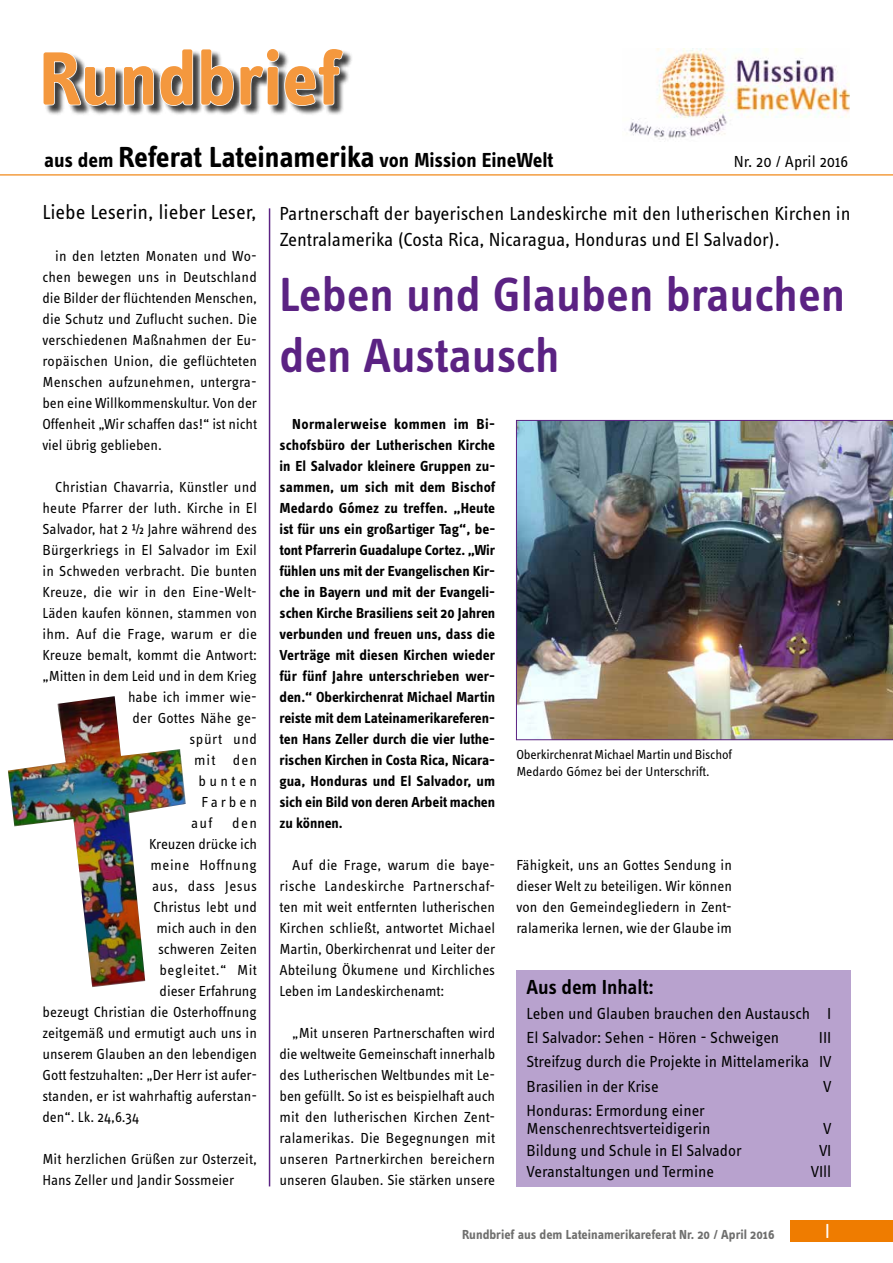
<style>
.page{position:relative;width:893px;height:1263px;background:#fff}
.page>*{position:absolute;margin:0;border:0;box-sizing:border-box;transform-origin:0 0}
.t1{font:700 78px "Info OT Text";color:#f4983e}
.t2{font:600 49.5px/61.5px "Info OT Text";color:#5b2283}
.t3{font:700 21px "Info OT Text";letter-spacing:-.005em;color:#000}
.t4{font:21px "Info OT Text";letter-spacing:-.005em;color:#000}
.t5{font:600 21px "Info OT Text";letter-spacing:-.005em;color:#000}
.t6{font:21px "Info OT Text";color:#fff}
.t7{font:19.5px/25.5px "Info OT Text";letter-spacing:-.005em;color:#000}
.t8{font:16.5px/24.5px "Info OT Text";letter-spacing:-.005em;color:#000}
.t9{font:15px/21px "Info OT Text";color:#000;text-align:justify}
.t10{font:700 15px/21px "Info OT Text";letter-spacing:-.005em;color:#000;text-align:justify}
.t11{font:15px "Info OT Text";letter-spacing:.04em;color:#000}
.t12{font:15px "Info OT Text";letter-spacing:.035em;color:#000}
.t13{font:15px "Info OT Text";letter-spacing:.025em;color:#000}
.t14{font:13.5px/16.5px "Info OT Text";letter-spacing:-.01em;color:#000}
.t15{font:700 13.5px "Info OT Text";color:#6f6f6e}
.s1{font-size:30px}
</style>
<div class="page">
<div style="left:790px;top:1220px;width:103px;height:21px;background:#ef7c00"></div>
<div style="left:516px;top:970px;width:334px;height:216px;background:#b8a2ce"></div>
<hr style="left:0;top:174px;width:893px;height:1px;background:#ef7c00">
<div style="left:45px;top:49px;width:308px;height:67px;background:#000;opacity:.75"></div>
<svg style="left:45px;top:49px;width:149px;height:58px"></svg>
<svg style="left:200px;top:49px;width:144px;height:58px"></svg>
<img style="left:628px;top:49px;width:222px;height:90px">
<hr style="left:269px;top:208px;width:1px;height:978px;background:#5b2283">
<img style="left:516px;top:420px;width:377px;height:320px">
<img style="left:8px;top:696px;width:178px;height:291px">
<h1 class="t1" style="left:39px;top:31px;width:303px">Rundbrief</h1>
<h3 class="t3" style="left:44px;top:147px;width:511px">aus dem <span class="s1">Referat Lateinamerika</span> von Mission EineWelt</h3>
<p class="t8" style="left:734px;top:149px;width:116px">Nr. 20 / April 2016</p>
<h3 class="t7" style="left:280px;top:201px;width:573px">Partnerschaft der bayerischen Landeskirche mit den lutherischen Kirchen in<br>Zentralamerika (Costa Rica, Nicaragua, Honduras und El Salvador).</h3>
<h3 class="t4" style="left:43px;top:199px;width:215px">Liebe Leserin, lieber Leser,</h3>
<p class="t9" style="left:43px;top:245px;width:216px;text-indent:13px">in den letzten Monaten und Wo&shy;chen bewegen uns in Deutschland die Bilder der flüchtenden Menschen, die Schutz und Zuflucht suchen. Die verschiedenen Maßnahmen der Eu&shy;ropäischen Union, die geflüchteten Menschen aufzunehmen, untergra&shy;ben eine Willkommenskultur. Von der Offenheit „Wir schaffen das!“ ist nicht viel übrig geblieben.</p>
<p class="t9" style="left:55px;top:476px;width:203px">Christian Chavarria, Künstler und</p>
<p class="t9" style="left:43px;top:497px;width:216px">heute Pfarrer der luth. Kirche in El</p>
<p class="t9" style="left:43px;top:518px;width:216px">Salvador, hat 2 ½ Jahre während des</p>
<p class="t9" style="left:43px;top:539px;width:216px">Bürgerkriegs in El Salvador im Exil</p>
<p class="t9" style="left:43px;top:560px;width:216px">in Schweden verbracht. Die bunten</p>
<p class="t9" style="left:43px;top:581px;width:216px">Kreuze, die wir in den Eine-Welt-</p>
<p class="t9" style="left:43px;top:602px;width:216px">Läden kaufen können, stammen von</p>
<p class="t9" style="left:43px;top:623px;width:216px">ihm. Auf die Frage, warum er die</p>
<p class="t9" style="left:43px;top:644px;width:216px">Kreuze bemalt, kommt die Antwort:</p>
<p class="t9" style="left:43px;top:665px;width:216px">„Mitten in dem Leid und in dem Krieg</p>
<p class="t9" style="left:128px;top:686px;width:130px">habe ich immer wie-</p>
<p class="t9" style="left:133px;top:707px;width:126px">der Gottes Nähe ge-</p>
<p class="t11" style="left:190px;top:730px;width:69px">spürt und</p>
<p class="t9" style="left:194px;top:749px;width:65px">mit den</p>
<p class="t9" style="left:199px;top:770px;width:60px">bunten</p>
<p class="t9" style="left:202px;top:791px;width:57px">Farben</p>
<p class="t9" style="left:191px;top:812px;width:23px">auf</p>
<p class="t9" style="left:232px;top:812px;width:26px">den</p>
<p class="t9" style="left:149px;top:833px;width:110px">Kreuzen drücke ich</p>
<p class="t12" style="left:151px;top:856px;width:108px">meine Hoffnung</p>
<p class="t13" style="left:152px;top:877px;width:106px">aus, dass Jesus</p>
<p class="t9" style="left:154px;top:896px;width:105px">Christus lebt und</p>
<p class="t9" style="left:157px;top:917px;width:102px">mich auch in den</p>
<p class="t9" style="left:158px;top:938px;width:101px">schweren Zeiten</p>
<p class="t11" style="left:160px;top:961px;width:99px">begleitet.“ Mit</p>
<p class="t9" style="left:160px;top:980px;width:99px">dieser Erfahrung</p>
<p class="t9" style="left:43px;top:1001px;width:216px">bezeugt Christian die Osterhoffnung</p>
<p class="t9" style="left:43px;top:1022px;width:216px">zeitgemäß und ermutigt auch uns in</p>
<p class="t9" style="left:43px;top:1043px;width:216px">unserem Glauben an den lebendigen</p>
<p class="t9" style="left:43px;top:1064px;width:216px">Gott festzuhalten: „Der Herr ist aufer-</p>
<p class="t9" style="left:43px;top:1085px;width:216px">standen, er ist wahrhaftig auferstan-</p>
<p class="t9" style="left:43px;top:1106px;width:98px">den“. Lk. 24,6.34</p>
<p class="t9" style="left:43px;top:1148px;width:216px">Mit herzlichen Grüßen zur Osterzeit,<br>Hans Zeller und Jandir Sossmeier</p>
<h2 class="t2" style="left:279px;top:263px;width:567px">Leben und Glauben brauchen den Austausch</h2>
<p class="t10" style="left:280px;top:413px;width:217px;text-indent:13px">Normalerweise kommen im Bi&shy;schofsbüro der Lutherischen Kirche in El Salvador kleinere Gruppen zu&shy;sammen, um sich mit dem Bischof Medardo Gómez zu treffen. „Heute ist für uns ein großartiger Tag“, be&shy;tont Pfarrerin Guadalupe Cortez. „Wir fühlen uns mit der Evangelischen Kir&shy;che in Bayern und mit der Evangeli&shy;schen Kirche Brasiliens seit 20 Jahren verbunden und freuen uns, dass die Verträge mit diesen Kirchen wieder für fünf Jahre unterschrieben wer&shy;den.“ Oberkirchenrat Michael Martin reiste mit dem Lateinamerikareferen&shy;ten Hans Zeller durch die vier luthe&shy;rischen Kirchen in Costa Rica, Nicara&shy;gua, Honduras und El Salvador, um sich ein Bild von deren Arbeit machen zu können.</p>
<p class="t9" style="left:280px;top:854px;width:217px;text-indent:13px">Auf die Frage, warum die baye&shy;rische Landeskirche Partnerschaf&shy;ten mit weit entfernten lutherischen Kirchen schließt, antwortet Michael Martin, Oberkirchenrat und Leiter der Abteilung Ökumene und Kirchliches Leben im Landeskirchenamt:</p>
<p class="t9" style="left:280px;top:1022px;width:217px;text-indent:13px">„Mit unseren Partnerschaften wird die weltweite Gemeinschaft innerhalb des Lutherischen Weltbundes mit Le&shy;ben gefüllt. So ist es beispielhaft auch mit den lutherischen Kirchen Zent&shy;ralamerikas. Die Begegnungen mit unseren Partnerkirchen bereichern unseren Glauben. Sie stärken unsere</p>
<p class="t14" style="left:516px;top:746px;width:217px">Oberkirchenrat Michael Martin und Bischof<br>Medardo Gómez bei der Unterschrift.</p>
<p class="t9" style="left:516px;top:854px;width:217px">Fähigkeit, uns an Gottes Sendung in dieser Welt zu beteiligen. Wir können von den Gemeindegliedern in Zent&shy;ralamerika lernen, wie der Glaube im</p>
<h3 class="t5" style="left:527px;top:974px;width:129px">Aus dem Inhalt:</h3>
<p class="t8" style="left:527px;top:1000px;width:306px">Leben und Glauben brauchen den Austausch I<br>El Salvador: Sehen - Hören - Schweigen</p>
<p class="t8" style="left:527px;top:1025px;width:306px;text-align:justify;text-indent:292px">III Streifzug durch die Projekte in Mittelamerika IV Brasilien in der Krise</p>
<p class="t8" style="left:823px;top:1074px;width:10px">V</p>
<p class="t8" style="left:527px;top:1101px;width:186px;line-height:18px">Honduras: Ermordung einer<br>Menschenrechtsverteidigerin</p>
<p class="t8" style="left:823px;top:1116px;width:10px">V</p>
<p class="t8" style="left:527px;top:1138px;width:217px">Bildung und Schule in El Salvador</p>
<p class="t8" style="left:819px;top:1138px;width:14px">VI</p>
<p class="t8" style="left:527px;top:1159px;width:189px">Veranstaltungen und Termine</p>
<p class="t8" style="left:811px;top:1159px;width:22px">VIll</p>
<p class="t15" style="left:462px;top:1226px;width:314px">Rundbrief aus dem Lateinamerikareferat Nr. 20 / April 2016</p>
<h3 class="t6" style="left:825px;top:1218px;width:7px">I</h3>
</div>
